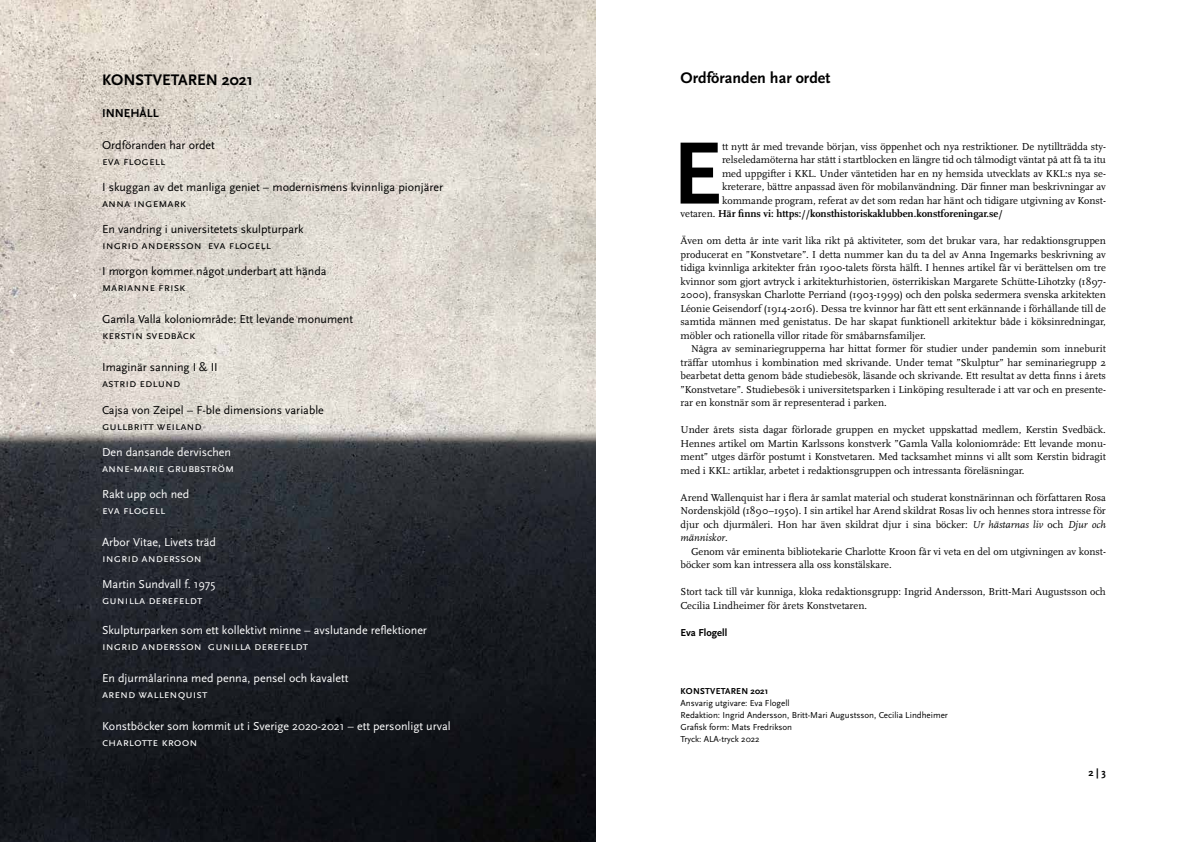
<style>
.page{position:relative;width:1191px;height:842px;background:#fff}
.page>*{position:absolute;margin:0;border:0;box-sizing:border-box;transform-origin:0 0}
.t1{font:700 92.3px "Scala Sans";color:#000}
.t2{font:700 16px "Scala Sans";color:#000}
.t3{font:12px "Scala Sans";color:#000}
.t4{font:12px "Scala Sans";color:#fff}
.t5{font:12px "Scala Sans Caps";color:#fff}
.t6{font:12px "Scala Sans Caps";color:#000}
.t7{font:700 12px "Scala Sans";color:#000}
.t8{font:10.5px/13.5px "Scala";color:#000;text-align:justify}
.t9{font:700 10.5px "Scala";color:#000}
.t10{font:700 10.5px "Scala Sans";color:#000}
.t11{font:9px/12px "Scala Sans";color:#000}
.t12{font:700 9px "Scala Sans";letter-spacing:.025em;color:#000}
.s1{font-weight:400}
.s2{font-style:italic}
</style>
<div class="page">
<img style="left:0;top:0;width:595px;height:842px">
<h2 class="t2" style="left:102px;top:72px;width:152px">KONSTVETAREN 2021</h2>
<p class="t7" style="left:102px;top:107px;width:58px">INNEHÅLL</p>
<p class="t3" style="left:102px;top:139px;width:114px">Ordföranden har ordet</p>
<p class="t6" style="left:102px;top:155px;width:65px">eva flogell</p>
<p class="t3" style="left:102px;top:181px;width:342px">I skuggan av det manliga geniet – modernismens kvinnliga pionjärer</p>
<p class="t6" style="left:102px;top:197px;width:86px">anna ingemark</p>
<p class="t3" style="left:102px;top:223px;width:203px">En vandring i universitetets skulpturpark</p>
<p class="t6" style="left:102px;top:239px;width:170px">ingrid andersson eva flogell</p>
<p class="t3" style="left:102px;top:265px;width:226px">I morgon kommer något underbart att hända</p>
<p class="t6" style="left:102px;top:281px;width:85px">marianne frisk</p>
<p class="t3" style="left:102px;top:313px;width:253px">Gamla Valla koloniområde: Ett levande monument</p>
<p class="t6" style="left:102px;top:329px;width:95px">kerstin svedbäck</p>
<p class="t3" style="left:102px;top:361px;width:117px">Imaginär sanning I &amp; II</p>
<p class="t6" style="left:102px;top:377px;width:80px">astrid edlund</p>
<p class="t3" style="left:102px;top:403px;width:223px">Cajsa von Zeipel – F-ble dimensions variable</p>
<p class="t6" style="left:102px;top:419px;width:101px">gullbritt weiland</p>
<p class="t4" style="left:102px;top:445px;width:130px">Den dansande dervischen</p>
<p class="t5" style="left:102px;top:461px;width:134px">anne-marie grubbström</p>
<p class="t4" style="left:102px;top:487px;width:89px">Rakt upp och ned</p>
<p class="t5" style="left:102px;top:503px;width:65px">eva flogell</p>
<p class="t4" style="left:102px;top:535px;width:115px">Arbor Vitae, Livets träd</p>
<p class="t5" style="left:102px;top:551px;width:101px">ingrid andersson</p>
<p class="t4" style="left:102px;top:577px;width:115px">Martin Sundvall f. 1975</p>
<p class="t5" style="left:102px;top:593px;width:102px">gunilla derefeldt</p>
<p class="t4" style="left:102px;top:623px;width:326px">Skulpturparken som ett kollektivt minne – avslutande reflektioner</p>
<p class="t5" style="left:102px;top:639px;width:208px">ingrid andersson gunilla derefeldt</p>
<p class="t4" style="left:102px;top:671px;width:248px">En djurmålarinna med penna, pensel och kavalett</p>
<p class="t5" style="left:102px;top:687px;width:107px">arend wallenquist</p>
<p class="t4" style="left:102px;top:719px;width:350px">Konstböcker som kommit ut i Sverige 2020-2021 – ett personligt urval</p>
<p class="t5" style="left:102px;top:735px;width:97px">charlotte kroon</p>
<h2 class="t2" style="left:680px;top:69px;width:151px">Ordföranden har ordet</h2>
<h1 class="t1" style="left:672px;top:124px;width:51px">E</h1>
<p class="t8" style="left:722px;top:140px;width:385px">tt nytt år med trevande början, viss öppenhet och nya restriktioner. De nytillträdda sty-</p>
<p class="t8" style="left:722px;top:153px;width:385px">relseledamöterna har stått i startblocken en längre tid och tålmodigt väntat på att få ta itu</p>
<p class="t8" style="left:722px;top:167px;width:385px">med uppgifter i KKL. Under väntetiden har en ny hemsida utvecklats av KKL:s nya se-</p>
<p class="t8" style="left:722px;top:180px;width:385px">kreterare, bättre anpassad även för mobilanvändning. Där finner man beskrivningar av</p>
<p class="t8" style="left:722px;top:194px;width:385px">kommande program, referat av det som redan har hänt och tidigare utgivning av Konst-</p>
<p class="t9" style="left:680px;top:208px;width:324px"><span class="s1">vetaren.</span> Här finns vi: https://konsthistoriskaklubben.konstforeningar.se/</p>
<p class="t8" style="left:680px;top:234px;width:427px">Även om detta år inte varit lika rikt på aktiviteter, som det brukar vara, har redaktionsgruppen producerat en ”Konstvetare”. I detta nummer kan du ta del av Anna Ingemarks beskrivning av tidiga kvinnliga arkitekter från 1900-talets första hälft. I hennes artikel får vi berättelsen om tre kvinnor som gjort avtryck i arkitekturhistorien, österrikiskan Margarete Schütte-Lihotzky (1897- 2000), fransyskan Charlotte Perriand (1903-1999) och den polska sedermera svenska arkitekten Léonie Geisendorf (1914-2016). Dessa tre kvinnor har fått ett sent erkännande i förhållande till de samtida männen med genistatus. De har skapat funktionell arkitektur både i köksinredningar, möbler och rationella villor ritade för småbarnsfamiljer.</p>
<p class="t8" style="left:680px;top:342px;width:427px;text-indent:10px">Några av seminariegrupperna har hittat former för studier under pandemin som inneburit träffar utomhus i kombination med skrivande. Under temat ”Skulptur” har seminariegrupp 2 bearbetat detta genom både studiebesök, läsande och skrivande. Ett resultat av detta finns i årets ”Konstvetare”. Studiebesök i universitetsparken i Linköping resulterade i att var och en presente&shy;rar en konstnär som är representerad i parken.</p>
<p class="t8" style="left:680px;top:423px;width:427px">Under årets sista dagar förlorade gruppen en mycket uppskattad medlem, Kerstin Svedbäck.<br>Hennes artikel om Martin Karlssons konstverk ”Gamla Valla koloniområde: Ett levande monu&shy;ment” utges därför postumt i Konstvetaren. Med tacksamhet minns vi allt som Kerstin bidragit med i KKL: artiklar, arbetet i redaktionsgruppen och intressanta föreläsningar.</p>
<p class="t8" style="left:680px;top:491px;width:427px">Arend Wallenquist har i flera år samlat material och studerat konstnärinnan och författaren Rosa Nordenskjöld (1890–1950). I sin artikel har Arend skildrat Rosas liv och hennes stora intresse för djur och djurmåleri. Hon har även skildrat djur i sina böcker: <span class="s2">Ur hästarnas liv</span> och <span class="s2">Djur och människor</span>.</p>
<p class="t8" style="left:680px;top:545px;width:427px;text-indent:10px">Genom vår eminenta bibliotekarie Charlotte Kroon får vi veta en del om utgivningen av konst&shy;böcker som kan intressera alla oss konstälskare.</p>
<p class="t8" style="left:680px;top:585px;width:427px">Stort tack till vår kunniga, kloka redaktionsgrupp: Ingrid Andersson, Britt-Mari Augustsson och<br>Cecilia Lindheimer för årets Konstvetaren.</p>
<p class="t10" style="left:680px;top:627px;width:48px">Eva Flogell</p>
<p class="t12" style="left:680px;top:686px;width:89px">KONSTVETAREN 2021</p>
<p class="t11" style="left:680px;top:697px;width:269px">Ansvarig utgivare: Eva Flogell<br>Redaktion: Ingrid Andersson, Britt-Mari Augustsson, Cecilia Lindheimer Grafisk form: Mats Fredrikson<br>Tryck: ALA-tryck 2022</p>
<p class="t10" style="left:1088px;top:767px;width:19px">2 | 3</p>
</div>
